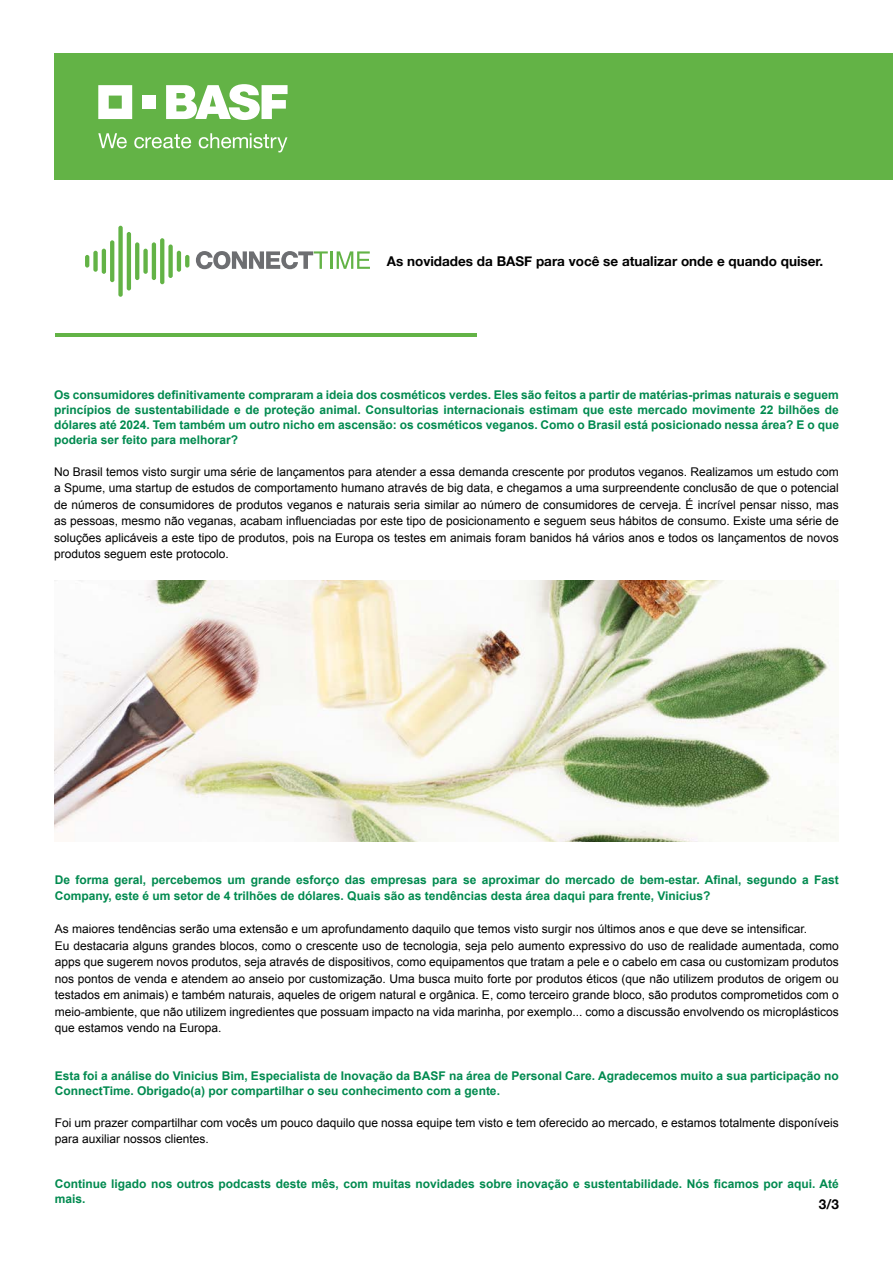
<style>
.page{position:relative;width:893px;height:1263px;background:#fff}
.page>*{position:absolute;margin:0;border:0;box-sizing:border-box;transform-origin:0 0}
.t1{font:700 13.5px "Helvetica Neue";color:#000}
.t2{font:12px/16.5px "Arial";color:#000}
.t3{font:700 12px/15px "Arial";color:#008a4f}
</style>
<div class="page">
<hr style="left:55px;top:333px;width:422px;height:4px;background:#63b346">
<hr style="left:127px;top:232px;width:4px;height:58px;background:#63b346;border-radius:2px">
<hr style="left:110px;top:240px;width:4px;height:42px;background:#63b346;border-radius:2px">
<div style="left:93px;top:251px;width:5px;height:21px;background:#63b346;border-radius:2px"></div>
<hr style="left:85px;top:255px;width:4px;height:13px;background:#63b346;border-radius:2px">
<div style="left:143px;top:249px;width:5px;height:25px;background:#63b346;border-radius:2px"></div>
<svg style="left:135px;top:242px;width:4px;height:38px"></svg>
<div style="left:118px;top:226px;width:5px;height:71px;background:#63b346;border-radius:2px"></div>
<hr style="left:102px;top:249px;width:4px;height:25px;background:#63b346;border-radius:2px">
<hr style="left:152px;top:242px;width:4px;height:38px;background:#63b346;border-radius:2px">
<svg style="left:160px;top:238px;width:4px;height:46px"></svg>
<hr style="left:177px;top:251px;width:4px;height:21px;background:#63b346;border-radius:2px">
<div style="left:168px;top:244px;width:5px;height:34px;background:#63b346;border-radius:2px"></div>
<svg style="left:185px;top:255px;width:4px;height:13px"></svg>
<svg style="left:196px;top:251px;width:132px;height:18px"></svg>
<hr style="left:330px;top:251px;width:3px;height:18px;background:#63b346">
<svg style="left:337px;top:251px;width:33px;height:18px"></svg>
<img style="left:54px;top:580px;width:785px;height:262px">
<div style="left:54px;top:53px;width:839px;height:127px;background:#63b346"></div>
<svg style="left:166px;top:84px;width:122px;height:36px"></svg>
<svg style="left:98px;top:85px;width:34px;height:34px"></svg>
<div style="left:143px;top:96px;width:13px;height:13px;background:#fff"></div>
<svg style="left:98px;top:133px;width:29px;height:15px"></svg>
<svg style="left:134px;top:134px;width:57px;height:14px"></svg>
<svg style="left:199px;top:133px;width:88px;height:19px"></svg>
<p class="t1" style="left:387px;top:251px;width:438px">As novidades da BASF para você se atualizar onde e quando quiser.</p>
<p class="t3" style="left:54px;top:388px;width:786px;text-align:justify">Os consumidores definitivamente compraram a ideia dos cosméticos verdes. Eles são feitos a partir de matérias-primas naturais e seguem princípios de sustentabilidade e de proteção animal. Consultorias internacionais estimam que este mercado movimente 22 bilhões de dólares até 2024. Tem também um outro nicho em ascensão: os cosméticos veganos. Como o Brasil está posicionado nessa área? E o que poderia ser feito para melhorar?</p>
<p class="t2" style="left:54px;top:463px;width:786px;text-align:justify">No Brasil temos visto surgir uma série de lançamentos para atender a essa demanda crescente por produtos veganos. Realizamos um estudo com a Spume, uma startup de estudos de comportamento humano através de big data, e chegamos a uma surpreendente conclusão de que o potencial de números de consumidores de produtos veganos e naturais seria similar ao número de consumidores de cerveja. É incrível pensar nisso, mas as pessoas, mesmo não veganas, acabam influenciadas por este tipo de posicionamento e seguem seus hábitos de consumo. Existe uma série de soluções aplicáveis a este tipo de produtos, pois na Europa os testes em animais foram banidos há vários anos e todos os lançamentos de novos produtos seguem este protocolo.</p>
<p class="t3" style="left:55px;top:871px;width:785px;line-height:16.5px">De forma geral, percebemos um grande esforço das empresas para se aproximar do mercado de bem-estar. Afinal, segundo a Fast<br>Company, este é um setor de 4 trilhões de dólares. Quais são as tendências desta área daqui para frente, Vinicius?</p>
<p class="t2" style="left:55px;top:921px;width:785px">As maiores tendências serão uma extensão e um aprofundamento daquilo que temos visto surgir nos últimos anos e que deve se intensificar.<br>Eu destacaria alguns grandes blocos, como o crescente uso de tecnologia, seja pelo aumento expressivo do uso de realidade aumentada, como apps que sugerem novos produtos, seja através de dispositivos, como equipamentos que tratam a pele e o cabelo em casa ou customizam produtos nos pontos de venda e atendem ao anseio por customização. Uma busca muito forte por produtos éticos (que não utilizem produtos de origem ou testados em animais) e também naturais, aqueles de origem natural e orgânica. E, como terceiro grande bloco, são produtos comprometidos com o meio-ambiente, que não utilizem ingredientes que possuam impacto na vida marinha, por exemplo... como a discussão envolvendo os microplásticos que estamos vendo na Europa.</p>
<p class="t3" style="left:55px;top:1069px;width:785px">Esta foi a análise do Vinicius Bim, Especialista de Inovação da BASF na área de Personal Care. Agradecemos muito a sua participação no<br>ConnectTime. Obrigado(a) por compartilhar o seu conhecimento com a gente.</p>
<p class="t2" style="left:55px;top:1114px;width:785px">Foi um prazer compartilhar com vocês um pouco daquilo que nossa equipe tem visto e tem oferecido ao mercado, e estamos totalmente disponíveis para auxiliar nossos clientes.</p>
<p class="t3" style="left:55px;top:1177px;width:785px">Continue ligado nos outros podcasts deste mês, com muitas novidades sobre inovação e sustentabilidade. Nós ficamos por aqui. Até mais.</p>
<p class="t1" style="left:819px;top:1193px;width:22px">3/3</p>
</div>
